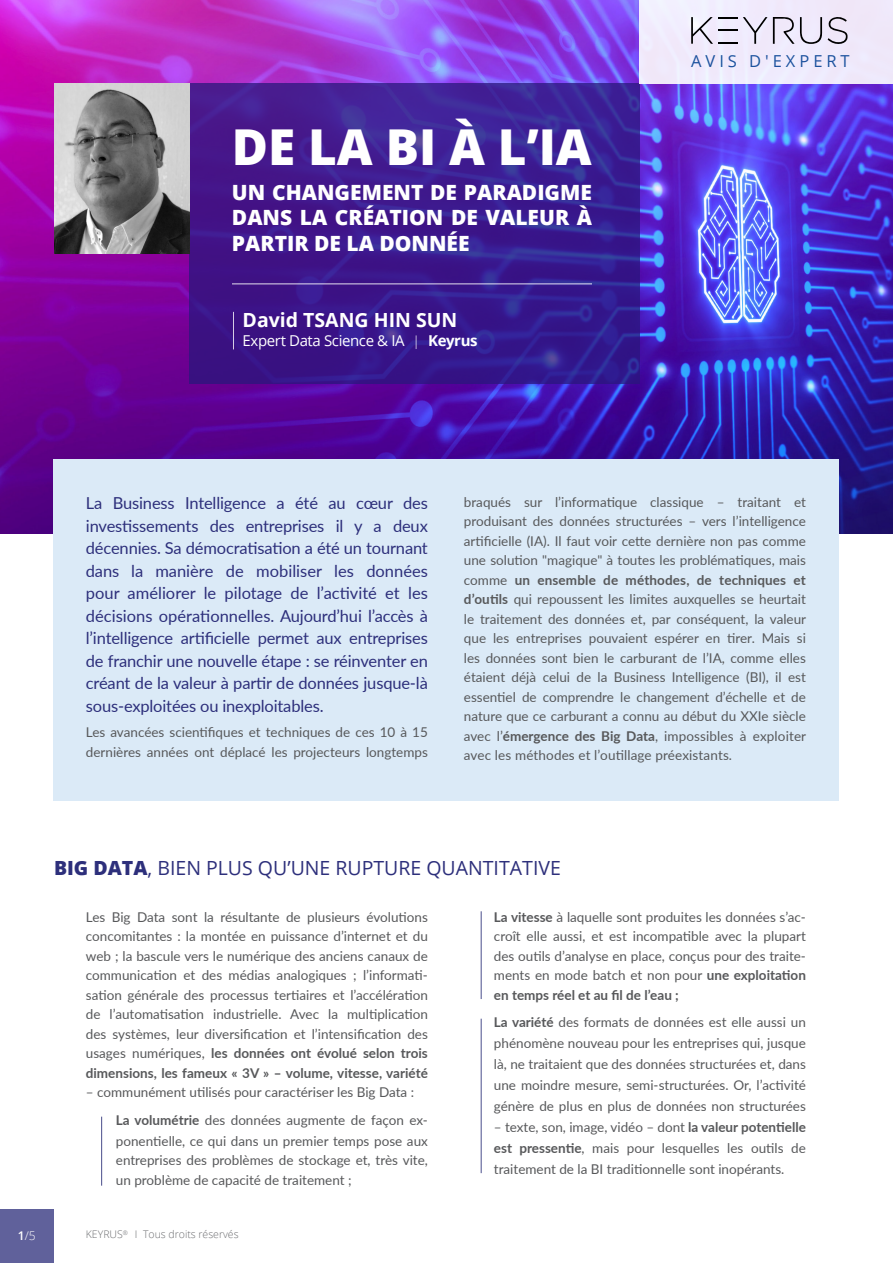
<style>
.page{position:relative;width:893px;height:1263px;background:#fff}
.page>*{position:absolute;margin:0;border:0;box-sizing:border-box;transform-origin:0 0}
.t1{font:800 49.5px "Open Sans";color:#fff}
.t2{font:800 21px/25.5px "Open Sans";color:#fff;text-align:justify}
.courant{font:19.5px "Open Sans";color:#2d2f7b}
.t3{font:700 19.5px "Open Sans";color:#fff}
.texte_courant{font:16.5px/22.5px "Lato";letter-spacing:-.01em;color:#2d2f7b;text-align:justify}
.sources{font:16.5px "Open Sans";letter-spacing:.24em;color:#1c529e}
.t4{font:15px "Open Sans";letter-spacing:-.025em;color:#fff}
.texte_courant-2{font:13.5px/19.5px "Lato";color:#57585a;text-align:justify}
.t5{font:300 12px "Open Sans";color:#fff}
.t6{font:300 10.5px "Open Sans";color:#6c6d70}
.s1{font-family:"Times New Roman"}
.s2{font-weight:700}
.s3{font-weight:800}
.s4{font-weight:600}
</style>
<div class="page">
<img style="left:0;top:0;width:893px;height:534px">
<svg style="left:189px;top:84px;width:450px;height:300px;background:#3c1b8e"></svg>
<img style="left:54px;top:84px;width:135px;height:169px">
<div style="left:639px;top:0;width:254px;height:84px;background:#f0e9fc"></div>
<hr style="left:232px;top:284px;width:360px;height:1px;background:#fff">
<svg style="left:691px;top:17px;width:46px;height:27px"></svg>
<svg style="left:743px;top:17px;width:24px;height:27px"></svg>
<svg style="left:773px;top:17px;width:21px;height:27px"></svg>
<svg style="left:800px;top:17px;width:48px;height:27px"></svg>
<hr style="left:233px;top:312px;width:1px;height:37px;background:#fff">
<div style="left:53px;top:459px;width:786px;height:341px;background:#dbeaf7"></div>
<hr style="left:101px;top:1117px;width:1px;height:69px;background:#2c3078">
<hr style="left:481px;top:911px;width:1px;height:88px;background:#2c3078">
<div style="left:0;top:1209px;width:54px;height:54px;background:#60619b"></div>
<hr style="left:481px;top:1019px;width:1px;height:154px;background:#2c3078">
<p class="t1" style="left:232px;top:110px;width:361px">DE LA BI À L’IA</p>
<p class="t2" style="left:232px;top:178px;width:362px">UN CHANGEMENT DE PARADIGME DANS LA CRÉATION DE VALEUR À PARTIR DE LA DONNÉE</p>
<p class="t3" style="left:243px;top:306px;width:216px">David TSANG HIN SUN</p>
<p class="t4" style="left:243px;top:330px;width:237px">Expert Data Science &amp; IA <span class="s1">|</span> <span class="s2">Keyrus</span></p>
<p class="sources" style="left:691px;top:49px;width:160px">AVIS D'EXPERT</p>
<p class="texte_courant" style="left:86px;top:491px;width:344px">La Business Intelligence a été au cœur des investissements des entreprises il y a deux décennies. Sa démocratisation a été un tournant dans la manière de mobiliser les données pour améliorer le pilotage de l’activité et les décisions opérationnelles. Aujourd’hui l’accès à l’intelligence artificielle permet aux entreprises de franchir une nouvelle étape : se réinventer en créant de la valeur à partir de données jusque-là sous-exploitées ou inexploitables.</p>
<p class="texte_courant-2" style="left:86px;top:722px;width:343px">Les avancées scientifiques et techniques de ces 10 à 15 dernières années ont déplacé les projecteurs longtemps</p>
<p class="texte_courant-2" style="left:464px;top:491px;width:344px">braqués sur l’informatique classique – traitant et produisant des données structurées – vers l’intelligence artificielle (IA). Il faut voir cette dernière non pas comme une solution "magique" à toutes les problématiques, mais comme <span class="s2">un ensemble de méthodes, de techniques et d’outils</span> qui repoussent les limites auxquelles se heurtait le traitement des données et, par conséquent, la valeur que les entreprises pouvaient espérer en tirer. Mais si les données sont bien le carburant de l’IA, comme elles étaient déjà celui de la Business Intelligence (BI), il est essentiel de comprendre le changement d’échelle et de nature que ce carburant a connu au début du XXIe siècle avec l’<span class="s2">émergence des Big Data</span>, impossibles à exploiter avec les méthodes et l’outillage préexistants.</p>
<p class="courant" style="left:54px;top:854px;width:508px"><span class="s3">BIG DATA</span>, BIEN PLUS QU’UNE RUPTURE QUANTITATIVE</p>
<p class="texte_courant-2" style="left:86px;top:907px;width:344px">Les Big Data sont la résultante de plusieurs évolutions concomitantes : la montée en puissance d’internet et du web ; la bascule vers le numérique des anciens canaux de communication et des médias analogiques ; l’informati&shy;sation générale des processus tertiaires et l’accélération de l’automatisation industrielle. Avec la multiplication des systèmes, leur diversification et l’intensification des usages numériques, <span class="s2">les données ont évolué selon trois dimensions, les fameux « 3V » – volume, vitesse, variété</span></p>
<p class="texte_courant-2" style="left:86px;top:1082px;width:330px">– communément utilisés pour caractériser les Big Data :</p>
<p class="texte_courant-2" style="left:116px;top:1109px;width:313px;line-height:21px"><span class="s2">La volumétrie</span> des données augmente de façon ex&shy;ponentielle, ce qui dans un premier temps pose aux</p>
<p class="texte_courant-2" style="left:116px;top:1150px;width:313px">entreprises des problèmes de stockage et, très vite, un problème de capacité de traitement ;</p>
<p class="t5" style="left:18px;top:1228px;width:19px"><span class="s4">1</span>/5</p>
<p class="t6" style="left:135px;top:1227px;width:105px">I Tous droits réservés</p>
<p class="t6" style="left:86px;top:1227px;width:44px">KEYRUS<sup>®</sup></p>
<p class="texte_courant-2" style="left:494px;top:907px;width:313px"><span class="s2">La vitesse</span> à laquelle sont produites les données s’ac&shy;croît elle aussi, et est incompatible avec la plupart des outils d’analyse en place, conçus pour des traite&shy;ments en mode batch et non pour <span class="s2">une exploitation en temps réel et au fil de l’eau ;</span></p>
<p class="texte_courant-2" style="left:494px;top:1011px;width:314px;line-height:21px"><span class="s2">La variété</span> des formats de données est elle aussi un phénomène nouveau pour les entreprises qui, jusque là, ne traitaient que des données structurées et, dans une moindre mesure, semi-structurées. Or, l’activité génère de plus en plus de données non structurées</p>
<p class="texte_courant-2" style="left:494px;top:1116px;width:313px;line-height:21px">– texte, son, image, vidéo – dont <span class="s2">la valeur potentielle est pressentie</span>, mais pour lesquelles les outils de traitement de la BI traditionnelle sont inopérants.</p>
</div>
